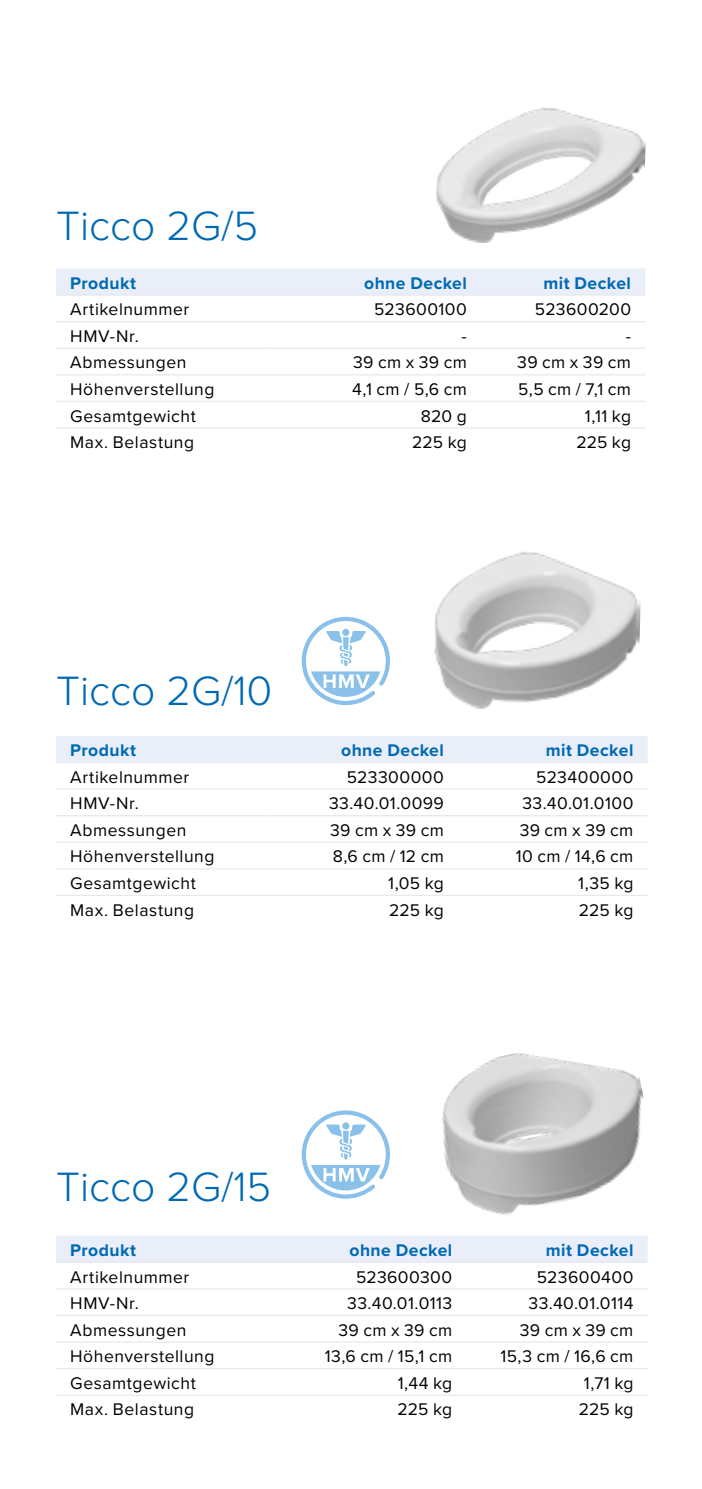
<style>
.page{position:relative;width:702px;height:1489px;background:#fff}
.page>*{position:absolute;margin:0;border:0;box-sizing:border-box;transform-origin:0 0}
.t1{font:300 42.5px "Proxima Nova";color:#0069b4}
.t2{font:17.5px "Proxima Nova";letter-spacing:.03em;color:#000}
.t3{font:700 17.5px "Proxima Nova";letter-spacing:.025em;color:#0069b4}
</style>
<div class="page">
<img style="left:436px;top:107px;width:210px;height:136px">
<img style="left:434px;top:552px;width:207px;height:157px">
<div style="left:56px;top:1236px;width:591px;height:25px;background:#e9eef9"></div>
<hr style="left:56px;top:1261px;width:205px;height:1px;background:#e8e8f0">
<hr style="left:261px;top:1261px;width:205px;height:1px;background:#e8e8f0">
<hr style="left:466px;top:1261px;width:181px;height:1px;background:#e8e8f0">
<hr style="left:56px;top:1288px;width:205px;height:1px;background:#e8e8f0">
<hr style="left:261px;top:1288px;width:205px;height:1px;background:#e8e8f0">
<hr style="left:466px;top:1288px;width:181px;height:1px;background:#e8e8f0">
<hr style="left:56px;top:1314px;width:205px;height:1px;background:#e8e8f0">
<hr style="left:261px;top:1314px;width:205px;height:1px;background:#e8e8f0">
<hr style="left:466px;top:1314px;width:181px;height:1px;background:#e8e8f0">
<hr style="left:56px;top:1341px;width:205px;height:1px;background:#e8e8f0">
<hr style="left:261px;top:1341px;width:205px;height:1px;background:#e8e8f0">
<hr style="left:466px;top:1341px;width:181px;height:1px;background:#e8e8f0">
<hr style="left:56px;top:1367px;width:205px;height:2px;background:#e8e8f0">
<hr style="left:261px;top:1367px;width:205px;height:2px;background:#e8e8f0">
<hr style="left:466px;top:1367px;width:181px;height:2px;background:#e8e8f0">
<hr style="left:56px;top:1394px;width:205px;height:1px;background:#e8e8f0">
<hr style="left:261px;top:1394px;width:205px;height:1px;background:#e8e8f0">
<hr style="left:466px;top:1394px;width:181px;height:1px;background:#e8e8f0">
<div style="left:56px;top:736px;width:591px;height:25px;background:#e9eef9"></div>
<hr style="left:56px;top:761px;width:212px;height:2px;background:#e8e8f0">
<hr style="left:268px;top:761px;width:190px;height:2px;background:#e8e8f0">
<hr style="left:458px;top:761px;width:189px;height:2px;background:#e8e8f0">
<hr style="left:56px;top:788px;width:212px;height:1px;background:#e8e8f0">
<hr style="left:268px;top:788px;width:190px;height:1px;background:#e8e8f0">
<hr style="left:458px;top:788px;width:189px;height:1px;background:#e8e8f0">
<hr style="left:56px;top:815px;width:212px;height:1px;background:#e8e8f0">
<hr style="left:268px;top:815px;width:190px;height:1px;background:#e8e8f0">
<hr style="left:458px;top:815px;width:189px;height:1px;background:#e8e8f0">
<hr style="left:56px;top:841px;width:212px;height:1px;background:#e8e8f0">
<hr style="left:268px;top:841px;width:190px;height:1px;background:#e8e8f0">
<hr style="left:458px;top:841px;width:189px;height:1px;background:#e8e8f0">
<hr style="left:56px;top:868px;width:212px;height:1px;background:#e8e8f0">
<hr style="left:268px;top:868px;width:190px;height:1px;background:#e8e8f0">
<hr style="left:458px;top:868px;width:189px;height:1px;background:#e8e8f0">
<hr style="left:56px;top:894px;width:212px;height:2px;background:#e8e8f0">
<hr style="left:268px;top:894px;width:190px;height:2px;background:#e8e8f0">
<hr style="left:458px;top:894px;width:189px;height:2px;background:#e8e8f0">
<div style="left:56px;top:268px;width:589px;height:26px;background:#e9eef9"></div>
<hr style="left:56px;top:294px;width:212px;height:2px;background:#e8e8f0">
<hr style="left:268px;top:294px;width:213px;height:2px;background:#e8e8f0">
<hr style="left:481px;top:294px;width:164px;height:2px;background:#e8e8f0">
<hr style="left:56px;top:321px;width:212px;height:1px;background:#e8e8f0">
<hr style="left:268px;top:321px;width:213px;height:1px;background:#e8e8f0">
<hr style="left:481px;top:321px;width:164px;height:1px;background:#e8e8f0">
<hr style="left:56px;top:347px;width:212px;height:2px;background:#e8e8f0">
<hr style="left:268px;top:347px;width:213px;height:2px;background:#e8e8f0">
<hr style="left:481px;top:347px;width:164px;height:2px;background:#e8e8f0">
<hr style="left:56px;top:374px;width:212px;height:1px;background:#e8e8f0">
<hr style="left:268px;top:374px;width:213px;height:1px;background:#e8e8f0">
<hr style="left:481px;top:374px;width:164px;height:1px;background:#e8e8f0">
<hr style="left:56px;top:401px;width:212px;height:1px;background:#e8e8f0">
<hr style="left:268px;top:401px;width:213px;height:1px;background:#e8e8f0">
<hr style="left:481px;top:401px;width:164px;height:1px;background:#e8e8f0">
<hr style="left:56px;top:427px;width:212px;height:1px;background:#e8e8f0">
<hr style="left:268px;top:427px;width:213px;height:1px;background:#e8e8f0">
<hr style="left:481px;top:427px;width:164px;height:1px;background:#e8e8f0">
<svg style="left:302px;top:617px;width:88px;height:88px"></svg>
<svg style="left:302px;top:1110px;width:88px;height:88px"></svg>
<img style="left:442px;top:1053px;width:202px;height:162px">
<h1 class="t1" style="left:56px;top:194px;width:204px">Ticco 2G/5</h1>
<p class="t3" style="left:70px;top:270px;width:68px">Produkt</p>
<p class="t3" style="left:364px;top:270px;width:104px">ohne Deckel</p>
<p class="t3" style="left:543px;top:270px;width:89px">mit Deckel</p>
<p class="t2" style="left:70px;top:296px;width:121px">Artikelnummer</p>
<p class="t2" style="left:374px;top:296px;width:94px">523600100</p>
<p class="t2" style="left:535px;top:296px;width:98px">523600200</p>
<p class="t2" style="left:70px;top:323px;width:70px">HMV-Nr.</p>
<p class="t2" style="left:461px;top:323px;width:7px">-</p>
<p class="t2" style="left:625px;top:323px;width:7px">-</p>
<p class="t2" style="left:70px;top:349px;width:118px">Abmessungen</p>
<p class="t2" style="left:353px;top:349px;width:115px">39 cm x 39 cm</p>
<p class="t2" style="left:517px;top:349px;width:115px">39 cm x 39 cm</p>
<p class="t2" style="left:70px;top:376px;width:146px">Höhenverstellung</p>
<p class="t2" style="left:352px;top:376px;width:116px">4,1 cm / 5,6 cm</p>
<p class="t2" style="left:518px;top:376px;width:114px">5,5 cm / 7,1 cm</p>
<p class="t2" style="left:70px;top:403px;width:127px">Gesamtgewicht</p>
<p class="t2" style="left:421px;top:403px;width:48px">820 g</p>
<p class="t2" style="left:585px;top:403px;width:48px">1,11 kg</p>
<p class="t2" style="left:70px;top:429px;width:125px">Max. Belastung</p>
<p class="t2" style="left:412px;top:429px;width:56px">225 kg</p>
<p class="t2" style="left:576px;top:429px;width:56px">225 kg</p>
<h1 class="t1" style="left:56px;top:659px;width:218px">Ticco 2G/10</h1>
<p class="t3" style="left:70px;top:737px;width:68px">Produkt</p>
<p class="t3" style="left:341px;top:737px;width:104px">ohne Deckel</p>
<p class="t3" style="left:546px;top:737px;width:89px">mit Deckel</p>
<p class="t2" style="left:70px;top:763px;width:121px">Artikelnummer</p>
<p class="t2" style="left:347px;top:763px;width:98px">523300000</p>
<p class="t2" style="left:536px;top:763px;width:99px">523400000</p>
<p class="t2" style="left:70px;top:790px;width:70px">HMV-Nr.</p>
<p class="t2" style="left:329px;top:790px;width:116px">33.40.01.0099</p>
<p class="t2" style="left:522px;top:790px;width:112px">33.40.01.0100</p>
<p class="t2" style="left:70px;top:817px;width:118px">Abmessungen</p>
<p class="t2" style="left:330px;top:817px;width:115px">39 cm x 39 cm</p>
<p class="t2" style="left:519px;top:817px;width:115px">39 cm x 39 cm</p>
<p class="t2" style="left:70px;top:843px;width:146px">Höhenverstellung</p>
<p class="t2" style="left:333px;top:843px;width:113px">8,6 cm / 12 cm</p>
<p class="t2" style="left:516px;top:843px;width:119px">10 cm / 14,6 cm</p>
<p class="t2" style="left:70px;top:870px;width:127px">Gesamtgewicht</p>
<p class="t2" style="left:388px;top:870px;width:57px">1,05 kg</p>
<p class="t2" style="left:578px;top:870px;width:57px">1,35 kg</p>
<p class="t2" style="left:70px;top:896px;width:125px">Max. Belastung</p>
<p class="t2" style="left:389px;top:896px;width:56px">225 kg</p>
<p class="t2" style="left:578px;top:896px;width:56px">225 kg</p>
<h1 class="t1" style="left:56px;top:1154px;width:217px">Ticco 2G/15</h1>
<p class="t3" style="left:70px;top:1236px;width:68px">Produkt</p>
<p class="t3" style="left:349px;top:1236px;width:104px">ohne Deckel</p>
<p class="t3" style="left:546px;top:1236px;width:89px">mit Deckel</p>
<p class="t2" style="left:70px;top:1263px;width:121px">Artikelnummer</p>
<p class="t2" style="left:356px;top:1263px;width:98px">523600300</p>
<p class="t2" style="left:537px;top:1263px;width:98px">523600400</p>
<p class="t2" style="left:70px;top:1290px;width:70px">HMV-Nr.</p>
<p class="t2" style="left:347px;top:1290px;width:106px">33.40.01.0113</p>
<p class="t2" style="left:528px;top:1290px;width:106px">33.40.01.0114</p>
<p class="t2" style="left:70px;top:1316px;width:118px">Abmessungen</p>
<p class="t2" style="left:338px;top:1316px;width:115px">39 cm x 39 cm</p>
<p class="t2" style="left:519px;top:1316px;width:115px">39 cm x 39 cm</p>
<p class="t2" style="left:70px;top:1343px;width:146px">Höhenverstellung</p>
<p class="t2" style="left:325px;top:1343px;width:129px">13,6 cm / 15,1 cm</p>
<p class="t2" style="left:500px;top:1343px;width:134px">15,3 cm / 16,6 cm</p>
<p class="t2" style="left:70px;top:1369px;width:127px">Gesamtgewicht</p>
<p class="t2" style="left:398px;top:1369px;width:56px">1,44 kg</p>
<p class="t2" style="left:584px;top:1369px;width:51px">1,71 kg</p>
<p class="t2" style="left:70px;top:1396px;width:125px">Max. Belastung</p>
<p class="t2" style="left:397px;top:1396px;width:56px">225 kg</p>
<p class="t2" style="left:578px;top:1396px;width:56px">225 kg</p>
</div>
